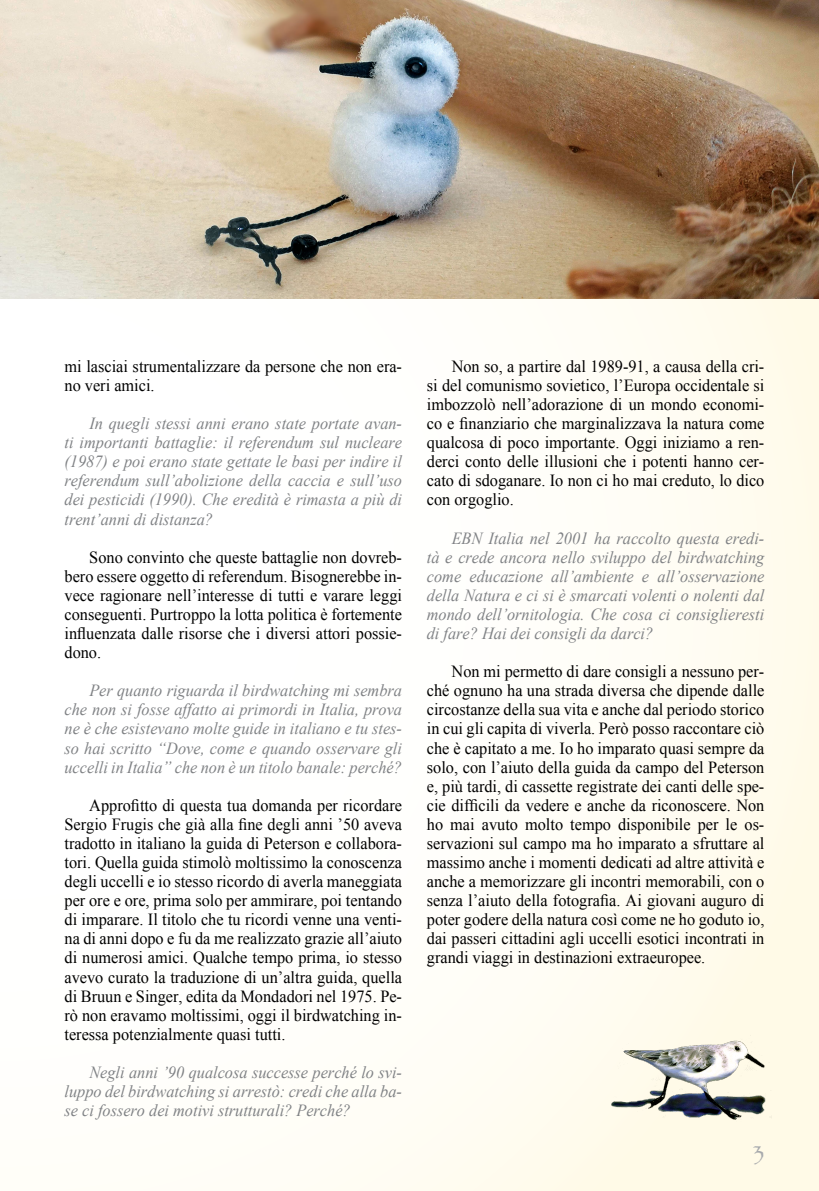
<style>
.page{position:relative;width:819px;height:1191px;background:#fff}
.page>*{position:absolute;margin:0;border:0;box-sizing:border-box;transform-origin:0 0}
.t1{font:22.75px "Papyrus Plain";color:#a7a9ac}
.t2{font:16.97px/19.1px "Times New Roman";color:#000;text-align:justify;scale:.96 1}
.t3{font:italic 16.97px/19.1px "Times New Roman";color:#808285;text-align:justify;scale:.96 1}
</style>
<div class="page">
<div style="left:0;top:0;width:819px;height:1191px;background:linear-gradient(to right,#fff,#fffbed)"></div>
<img style="left:601px;top:1025px;width:180px;height:96px">
<img style="left:0;top:0;width:819px;height:298px">
<p class="t2" style="left:64px;top:356px;width:353px">mi lasciai strumentalizzare da persone che non era&shy;no veri amici.</p>
<p class="t3" style="left:64px;top:413px;width:353px;text-indent:25px">In quegli stessi anni erano state portate avan&shy;ti importanti battaglie: il referendum sul nucleare (1987) e poi erano state gettate le basi per indire il referendum sull’abolizione della caccia e sull’uso dei pesticidi (1990). Che eredità è rimasta a più di trent’anni di distanza?</p>
<p class="t2" style="left:64px;top:547px;width:353px;text-indent:25px">Sono convinto che queste battaglie non dovreb&shy;bero essere oggetto di referendum. Bisognerebbe in&shy;vece ragionare nell’interesse di tutti e varare leggi conseguenti. Purtroppo la lotta politica è fortemente influenzata dalle risorse che i diversi attori possie&shy;dono.</p>
<p class="t3" style="left:64px;top:680px;width:353px;text-indent:25px">Per quanto riguarda il birdwatching mi sembra che non si fosse affatto ai primordi in Italia, prova ne è che esistevano molte guide in italiano e tu stes&shy;so hai scritto “Dove, come e quando osservare gli uccelli in Italia” che non è un titolo banale: perché?</p>
<p class="t2" style="left:64px;top:795px;width:353px;text-indent:25px">Approfitto di questa tua domanda per ricordare Sergio Frugis che già alla fine degli anni ’50 aveva tradotto in italiano la guida di Peterson e collabora&shy;tori. Quella guida stimolò moltissimo la conoscenza degli uccelli e io stesso ricordo di averla maneggiata per ore e ore, prima solo per ammirare, poi tentando di imparare. Il titolo che tu ricordi venne una venti&shy;na di anni dopo e fu da me realizzato grazie all’aiuto di numerosi amici. Qualche tempo prima, io stesso avevo curato la traduzione di un’altra guida, quella di Bruun e Singer, edita da Mondadori nel 1975. Pe&shy;rò non eravamo moltissimi, oggi il birdwatching in&shy;teressa potenzialmente quasi tutti.</p>
<p class="t3" style="left:64px;top:1062px;width:353px;text-indent:25px">Negli anni ’90 qualcosa successe perché lo svi&shy;luppo del birdwatching si arrestò: credi che alla ba&shy;se ci fossero dei motivi strutturali? Perché?</p>
<p class="t2" style="left:427px;top:356px;width:353px;text-indent:25px">Non so, a partire dal 1989-91, a causa della cri&shy;si del comunismo sovietico, l’Europa occidentale si imbozzolò nell’adorazione di un mondo economi&shy;co e finanziario che marginalizzava la natura come qualcosa di poco importante. Oggi iniziamo a ren&shy;derci conto delle illusioni che i potenti hanno cer&shy;cato di sdoganare. Io non ci ho mai creduto, lo dico con orgoglio.</p>
<p class="t3" style="left:427px;top:528px;width:353px;text-indent:25px">EBN Italia nel 2001 ha raccolto questa eredi&shy;tà e crede ancora nello sviluppo del birdwatching come educazione all’ambiente e all’osservazione della Natura e ci si è smarcati volenti o nolenti dal mondo dell’ornitologia. Che cosa ci consiglieresti di fare? Hai dei consigli da darci?</p>
<p class="t2" style="left:427px;top:661px;width:353px;text-indent:25px">Non mi permetto di dare consigli a nessuno per&shy;ché ognuno ha una strada diversa che dipende dalle circostanze della sua vita e anche dal periodo storico in cui gli capita di viverla. Però posso raccontare ciò che è capitato a me. Io ho imparato quasi sempre da solo, con l’aiuto della guida da campo del Peterson e, più tardi, di cassette registrate dei canti delle spe&shy;cie difficili da vedere e anche da riconoscere. Non ho mai avuto molto tempo disponibile per le os&shy;servazioni sul campo ma ho imparato a sfruttare al massimo anche i momenti dedicati ad altre attività e anche a memorizzare gli incontri memorabili, con o senza l’aiuto della fotografia. Ai giovani auguro di poter godere della natura così come ne ho goduto io, dai passeri cittadini agli uccelli esotici incontrati in grandi viaggi in destinazioni extraeuropee.</p>
<h1 class="t1" style="left:753px;top:1139px;width:12px">3</h1>
</div>
